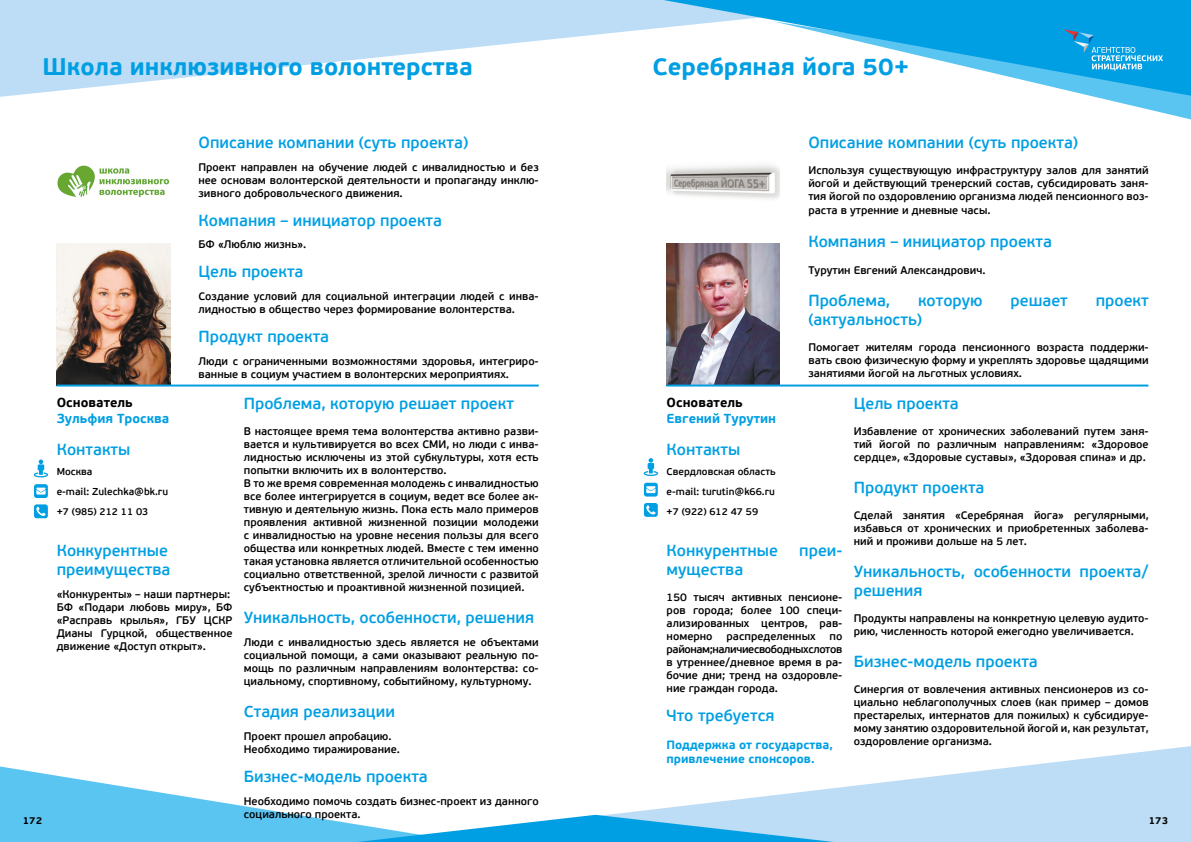
<style>
.page{position:relative;width:1191px;height:842px;background:#fff}
.page>*{position:absolute;margin:0;border:0;box-sizing:border-box;transform-origin:0 0}
.t1{font:700 24px "PF Beau Sans Pro";color:#009fe3}
.t2{font:600 16px/19px "PF Beau Sans Pro";color:#009fe3}
.t3{font:700 13px "PF Beau Sans Pro";color:#009fe3}
.t4{font:700 13px "PF Beau Sans Pro";color:#000}
.t5{font:700 12px/14px "PF Beau Sans Pro";color:#009fe3}
.t6{font:600 11px/13px "PF Beau Sans Pro";color:#000;text-align:justify}
.t7{font:600 10px/20px "PF Beau Sans Pro";color:#000;text-align:justify}
.t8{font:700 10px "PF Beau Sans Pro";color:#000}
</style>
<div class="page">
<svg style="left:0;top:0;width:585px;height:97px;fill:#bcddf5"></svg>
<svg style="left:1100px;top:98px;width:91px;height:22px"></svg>
<svg style="left:595px;top:746px;width:596px;height:96px;fill:#bcddf5"></svg>
<svg style="left:0;top:766px;width:298px;height:76px;fill:#5bc5f2"></svg>
<svg style="left:233px;top:815px;width:725px;height:27px;background:#75c9ef"></svg>
<svg style="left:585px;top:0;width:606px;height:98px"></svg>
<svg style="left:1063px;top:29px;width:100px;height:42px;background:#1fa8e3"></svg>
<img style="left:666px;top:244px;width:113px;height:141px">
<img style="left:666px;top:165px;width:114px;height:34px">
<svg style="left:644px;top:503px;width:14px;height:14px"></svg>
<svg style="left:644px;top:483px;width:14px;height:14px"></svg>
<svg style="left:643px;top:458px;width:15px;height:18px"></svg>
<img style="left:57px;top:244px;width:113px;height:141px">
<img style="left:57px;top:165px;width:113px;height:32px">
<svg style="left:34px;top:504px;width:14px;height:14px"></svg>
<svg style="left:34px;top:484px;width:14px;height:14px"></svg>
<svg style="left:34px;top:459px;width:14px;height:18px"></svg>
<hr style="left:57px;top:385px;width:482px;height:2px;background:#009fe3">
<hr style="left:666px;top:385px;width:482px;height:2px;background:#009fe3">
<h1 class="t1" style="left:43px;top:51px;width:432px">Школа инклюзивного волонтерства</h1>
<h1 class="t1" style="left:652px;top:51px;width:259px">Серебряная йога 50+</h1>
<h2 class="t2" style="left:198px;top:133px;width:271px">Описание компании (суть проекта)</h2>
<p class="t6" style="left:198px;top:161px;width:342px">Проект направлен на обучение людей с инвалидностью и без нее основам волонтерской деятельности и пропаганду инклю&shy;зивного добровольческого движения.</p>
<h2 class="t2" style="left:198px;top:211px;width:245px">Компания – инициатор проекта</h2>
<p class="t6" style="left:198px;top:238px;width:109px">БФ «Люблю жизнь».</p>
<h2 class="t2" style="left:198px;top:263px;width:107px">Цель проекта</h2>
<p class="t6" style="left:198px;top:290px;width:342px">Создание условий для социальной интеграции людей с инва&shy;лидностью в общество через формирование волонтерства.</p>
<h2 class="t2" style="left:198px;top:327px;width:132px">Продукт проекта</h2>
<p class="t6" style="left:198px;top:355px;width:342px">Люди с ограниченными возможностями здоровья, интегриро&shy;ванные в социум участием в волонтерских мероприятиях.</p>
<h2 class="t2" style="left:244px;top:394px;width:271px">Проблема, которую решает проект</h2>
<p class="t6" style="left:244px;top:425px;width:296px;text-align:left">В настоящее время тема волонтерства активно разви&shy;вается и культивируется во всех СМИ, но люди с инва&shy;лидностью исключены из этой субкультуры, хотя есть попытки включить их в волонтерство.<br>В то же время современная молодежь с инвалидностью все более интегрируется в социум, ведет все более ак&shy;тивную и деятельную жизнь. Пока есть мало примеров проявления активной жизненной позиции молодежи с инвалидностью на уровне несения пользы для всего общества или конкретных людей. Вместе с тем именно такая установка является отличительной особенностью социально ответственной, зрелой личности с развитой субъектностью и проактивной жизненной позицией.</p>
<h2 class="t2" style="left:244px;top:608px;width:292px">Уникальность, особенности, решения</h2>
<p class="t6" style="left:244px;top:636px;width:296px">Люди с инвалидностью здесь является не объектами социальной помощи, а сами оказывают реальную по&shy;мощь по различным направлениям волонтерства: со&shy;циальному, спортивному, событийному, культурному.</p>
<h2 class="t2" style="left:244px;top:702px;width:153px">Стадия реализации</h2>
<p class="t6" style="left:244px;top:730px;width:157px">Проект прошел апробацию.<br>Необходимо тиражирование.</p>
<h2 class="t2" style="left:244px;top:767px;width:185px">Бизнес-модель проекта</h2>
<p class="t6" style="left:244px;top:795px;width:296px">Необходимо помочь создать бизнес-проект из данного социального проекта.</p>
<h2 class="t2" style="left:808px;top:133px;width:271px">Описание компании (суть проекта)</h2>
<p class="t6" style="left:808px;top:164px;width:342px">Используя существующую инфраструктуру залов для занятий йогой и действующий тренерский состав, субсидировать заня&shy;тия йогой по оздоровлению организма людей пенсионного воз-</p>
<p class="t6" style="left:808px;top:204px;width:184px">раста в утренние и дневные часы.</p>
<h2 class="t2" style="left:808px;top:232px;width:245px">Компания – инициатор проекта</h2>
<p class="t6" style="left:808px;top:264px;width:178px">Турутин Евгений Александрович.</p>
<h2 class="t2" style="left:808px;top:291px;width:83px">Проблема,</h2>
<h2 class="t2" style="left:918px;top:291px;width:66px">которую</h2>
<h2 class="t2" style="left:1010px;top:291px;width:59px">решает</h2>
<h2 class="t2" style="left:1095px;top:291px;width:54px">проект</h2>
<h2 class="t2" style="left:808px;top:310px;width:115px">(актуальность)</h2>
<p class="t6" style="left:808px;top:341px;width:342px">Помогает жителям города пенсионного возраста поддержи&shy;вать свою физическую форму и укреплять здоровье щадящими занятиями йогой на льготных условиях.</p>
<h2 class="t2" style="left:853px;top:394px;width:107px">Цель проекта</h2>
<p class="t6" style="left:853px;top:425px;width:296px">Избавление от хронических заболеваний путем заня&shy;тий йогой по различным направлениям: «Здоровое сердце», «Здоровые суставы», «Здоровая спина» и др.</p>
<h2 class="t2" style="left:853px;top:478px;width:132px">Продукт проекта</h2>
<p class="t6" style="left:853px;top:509px;width:296px">Сделай занятия «Серебряная йога» регулярными, избавься от хронических и приобретенных заболева&shy;ний и проживи дольше на 5 лет.</p>
<h2 class="t2" style="left:853px;top:562px;width:296px">Уникальность, особенности проекта/ решения</h2>
<p class="t6" style="left:853px;top:612px;width:296px">Продукты направлены на конкретную целевую аудито&shy;рию, численность которой ежегодно увеличивается.</p>
<h2 class="t2" style="left:853px;top:652px;width:185px">Бизнес-модель проекта</h2>
<p class="t6" style="left:853px;top:683px;width:296px">Синергия от вовлечения активных пенсионеров из со&shy;циально неблагополучных слоев (как пример – домов престарелых, интернатов для пожилых) к субсидируе&shy;мому занятию оздоровительной йогой и, как результат, оздоровление организма.</p>
<p class="t4" style="left:57px;top:394px;width:78px">Основатель</p>
<p class="t3" style="left:57px;top:410px;width:114px">Зульфия Тросква</p>
<h2 class="t2" style="left:57px;top:440px;width:75px">Контакты</h2>
<p class="t7" style="left:57px;top:461px;width:113px;text-align:left">Москва<br>e-mail: Zulechka@bk.ru +7 (985) 212 11 03</p>
<h2 class="t2" style="left:57px;top:541px;width:115px">Конкурентные преимущества</h2>
<p class="t6" style="left:57px;top:588px;width:177px;text-align:left">«Конкуренты» – наши партнеры:<br>БФ «Подари любовь миру», БФ «Расправь крылья», ГБУ ЦСКР<br>Дианы Гурцкой, общественное движение «Доступ открыт».</p>
<p class="t4" style="left:666px;top:394px;width:78px">Основатель</p>
<p class="t3" style="left:666px;top:410px;width:111px">Евгений Турутин</p>
<h2 class="t2" style="left:666px;top:440px;width:75px">Контакты</h2>
<p class="t7" style="left:666px;top:461px;width:111px">Свердловская область e-mail: turutin@k66.ru +7 (922) 612 47 59</p>
<h2 class="t2" style="left:666px;top:541px;width:113px">Конкурентные</h2>
<h2 class="t2" style="left:799px;top:541px;width:45px">преи-</h2>
<h2 class="t2" style="left:666px;top:560px;width:78px">мущества</h2>
<p class="t6" style="left:666px;top:591px;width:177px">150 тысяч активных пенсионе&shy;ров города; более 100 специ&shy;ализированных центров, рав&shy;номерно</p>
<p class="t6" style="left:666px;top:630px;width:177px;text-indent:163px">по районам; наличие свободных слотов в утреннее/дневное время в ра&shy;бочие дни; тренд на оздоровле&shy;ние граждан города.</p>
<p class="t6" style="left:726px;top:630px;width:90px">распределенных</p>
<h2 class="t2" style="left:666px;top:706px;width:110px">Что требуется</h2>
<p class="t5" style="left:666px;top:738px;width:168px">Поддержка от государства, привлечение спонсоров.</p>
<p class="t8" style="left:23px;top:814px;width:21px">172</p>
<p class="t8" style="left:1148px;top:814px;width:21px">173</p>
</div>
